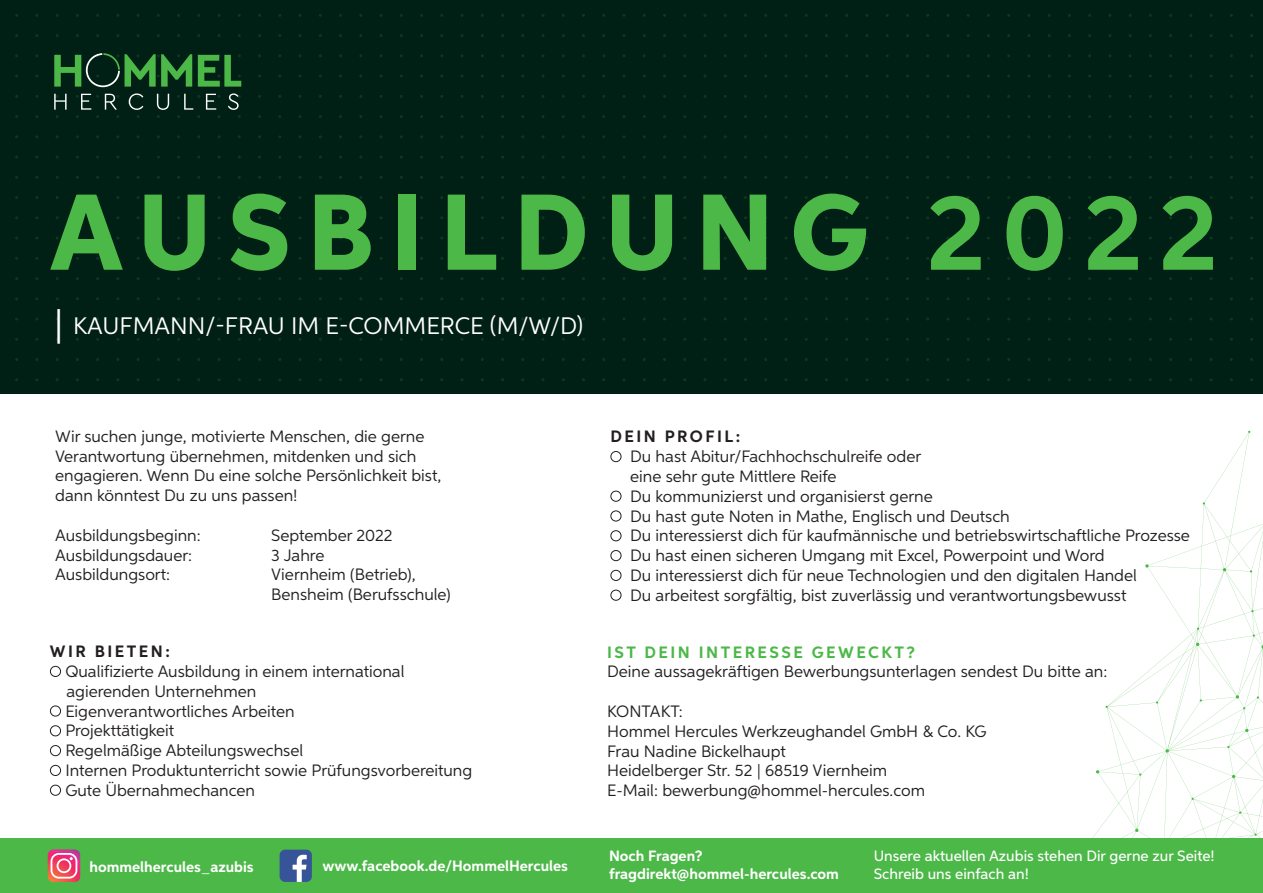
<style>
.page{position:relative;width:1263px;height:893px;background:#fff}
.page>*{position:absolute;margin:0;border:0;box-sizing:border-box;transform-origin:0 0}
.t1{font:800 108px "Aspira";letter-spacing:.15em;color:#4cb848}
.t2{font:24px "Aspira";color:#fff}
.t3{font:16.5px/19.8px "Aspira";color:#231f20}
.t4{font:700 16.5px "Aspira";letter-spacing:.15em;color:#4cb848}
.t5{font:700 16.5px "Aspira";letter-spacing:.15em;color:#231f20}
.t6{font:700 15px "Aspira";color:#fff}
.t7{font:500 15px "Aspira";color:#fff}
.s1{font-weight:700}
.s2{font-size:37.5px}
.s3{font-family:"Nimbus San LOT"}
</style>
<div class="page">
<svg style="left:1074px;top:431px;width:189px;height:408px"></svg>
<div style="left:0;top:0;width:1263px;height:393px;background:#001f15"></div>
<svg style="left:125px;top:54px;width:73px;height:33px"></svg>
<svg style="left:198px;top:54px;width:43px;height:33px"></svg>
<svg style="left:54px;top:53px;width:66px;height:34px"></svg>
<svg style="left:54px;top:94px;width:13px;height:24px"></svg>
<svg style="left:76px;top:94px;width:23px;height:24px"></svg>
<svg style="left:105px;top:94px;width:14px;height:24px"></svg>
<svg style="left:129px;top:93px;width:14px;height:25px"></svg>
<svg style="left:157px;top:94px;width:12px;height:24px"></svg>
<svg style="left:177px;top:94px;width:23px;height:24px"></svg>
<svg style="left:206px;top:94px;width:15px;height:24px"></svg>
<svg style="left:228px;top:93px;width:13px;height:25px"></svg>
<div style="left:50px;top:666px;width:11px;height:11px;border:1px solid #231f20;border-radius:50%"></div>
<div style="left:50px;top:705px;width:11px;height:11px;border:1px solid #231f20;border-radius:50%"></div>
<div style="left:50px;top:725px;width:11px;height:11px;border:1px solid #231f20;border-radius:50%"></div>
<div style="left:50px;top:745px;width:11px;height:11px;border:1px solid #231f20;border-radius:50%"></div>
<div style="left:50px;top:765px;width:11px;height:11px;border:1px solid #231f20;border-radius:50%"></div>
<div style="left:50px;top:785px;width:11px;height:11px;border:1px solid #231f20;border-radius:50%"></div>
<div style="left:610px;top:451px;width:11px;height:11px;border:1px solid #231f20;border-radius:50%"></div>
<div style="left:610px;top:491px;width:11px;height:11px;border:1px solid #231f20;border-radius:50%"></div>
<div style="left:610px;top:510px;width:11px;height:11px;border:1px solid #231f20;border-radius:50%"></div>
<div style="left:610px;top:530px;width:11px;height:11px;border:1px solid #231f20;border-radius:50%"></div>
<div style="left:610px;top:550px;width:11px;height:11px;border:1px solid #231f20;border-radius:50%"></div>
<div style="left:610px;top:570px;width:11px;height:11px;border:1px solid #231f20;border-radius:50%"></div>
<div style="left:610px;top:590px;width:11px;height:11px;border:1px solid #231f20;border-radius:50%"></div>
<div style="left:0;top:839px;width:1263px;height:54px;background:#4cb848"></div>
<div style="left:280px;top:850px;width:32px;height:32px;background:#385499;border-radius:6px"></div>
<svg style="left:293px;top:855px;width:14px;height:27px"></svg>
<svg style="left:48px;top:850px;width:32px;height:32px"></svg>
<p class="t1" style="left:50px;top:166px;width:1169px">AUSBILDUNG <span class="s1">2022</span></p>
<p class="t2" style="left:54px;top:311px;width:531px"><span class="s2">|</span> KAUFMANN/-FRAU IM E-COMMERCE (M/W/D)</p>
<p class="t3" style="left:55px;top:426px;width:371px">Wir suchen junge, motivierte Menschen, die gerne</p>
<p class="t3" style="left:55px;top:446px;width:362px">Verantwortung übernehmen, mitdenken und sich</p>
<p class="t3" style="left:55px;top:466px;width:388px">engagieren. Wenn Du eine solche Persönlichkeit bist,</p>
<p class="t3" style="left:55px;top:485px;width:244px">dann könntest Du zu uns passen!</p>
<p class="t3" style="left:55px;top:525px;width:147px">Ausbildungsbeginn:</p>
<p class="t3" style="left:271px;top:525px;width:123px">September 2022</p>
<p class="t3" style="left:55px;top:545px;width:138px">Ausbildungsdauer:</p>
<p class="t3" style="left:271px;top:545px;width:55px">3 Jahre</p>
<p class="t3" style="left:55px;top:565px;width:116px">Ausbildungsort:</p>
<p class="t3" style="left:271px;top:565px;width:146px">Viernheim (Betrieb),</p>
<p class="t3" style="left:271px;top:584px;width:181px">Bensheim (Berufsschule)</p>
<p class="t5" style="left:50px;top:641px;width:121px">WIR BIETEN:</p>
<p class="t3" style="left:65px;top:661px;width:341px">Qualifizierte Ausbildung in einem international</p>
<p class="t3" style="left:66px;top:681px;width:191px">agierenden Unternehmen</p>
<p class="t3" style="left:65px;top:701px;width:231px">Eigenverantwortliches Arbeiten</p>
<p class="t3" style="left:65px;top:720px;width:110px">Projekttätigkeit</p>
<p class="t3" style="left:65px;top:740px;width:239px">Regelmäßige Abteilungswechsel</p>
<p class="t3" style="left:65px;top:760px;width:408px">Internen Produktunterricht sowie Prüfungsvorbereitung</p>
<p class="t3" style="left:65px;top:780px;width:191px">Gute Übernahmechancen</p>
<p class="t6" style="left:90px;top:858px;width:166px">hommelhercules_azubis</p>
<p class="t6" style="left:322px;top:857px;width:247px">www.facebook.de/HommelHercules</p>
<p class="t5" style="left:610px;top:426px;width:131px">DEIN PROFIL:</p>
<p class="t3" style="left:630px;top:446px;width:293px">Du hast Abitur/Fachhochschulreife oder eine sehr gute Mittlere Reife</p>
<p class="t3" style="left:630px;top:486px;width:304px">Du kommunizierst und organisierst gerne</p>
<p class="t3" style="left:630px;top:506px;width:381px">Du hast gute Noten in Mathe, Englisch und Deutsch</p>
<p class="t3" style="left:630px;top:525px;width:561px">Du interessierst dich für kaufmännische und betriebswirtschaftliche Prozesse</p>
<p class="t3" style="left:630px;top:545px;width:476px">Du hast einen sicheren Umgang mit Excel, Powerpoint und Word</p>
<p class="t3" style="left:630px;top:565px;width:508px">Du interessierst dich für neue Technologien und den digitalen Handel</p>
<p class="t3" style="left:630px;top:585px;width:498px">Du arbeitest sorgfältig, bist zuverlässig und verantwortungsbewusst</p>
<p class="t4" style="left:607px;top:642px;width:309px">IST DEIN INTERESSE GEWECKT?</p>
<p class="t3" style="left:607px;top:662px;width:502px">Deine aussagekräftigen Bewerbungsunterlagen sendest Du bitte an:</p>
<p class="t3" style="left:607px;top:701px;width:77px">KONTAKT:</p>
<p class="t3" style="left:607px;top:721px;width:381px">Hommel Hercules Werkzeughandel GmbH &amp; Co. KG</p>
<p class="t3" style="left:607px;top:741px;width:180px">Frau Nadine Bickelhaupt</p>
<p class="t3" style="left:607px;top:761px;width:282px">Heidelberger Str. 52 <span class="s3">|</span> 68519 Viernheim</p>
<p class="t3" style="left:607px;top:780px;width:319px">E-Mail: bewerbung@hommel-hercules.com</p>
<p class="t6" style="left:609px;top:847px;width:95px">Noch Fragen?</p>
<p class="t6" style="left:609px;top:865px;width:231px">fragdirekt@hommel-hercules.com</p>
<p class="t7" style="left:874px;top:847px;width:342px">Unsere aktuellen Azubis stehen Dir gerne zur Seite!</p>
<p class="t7" style="left:874px;top:865px;width:157px">Schreib uns einfach an!</p>
</div>
